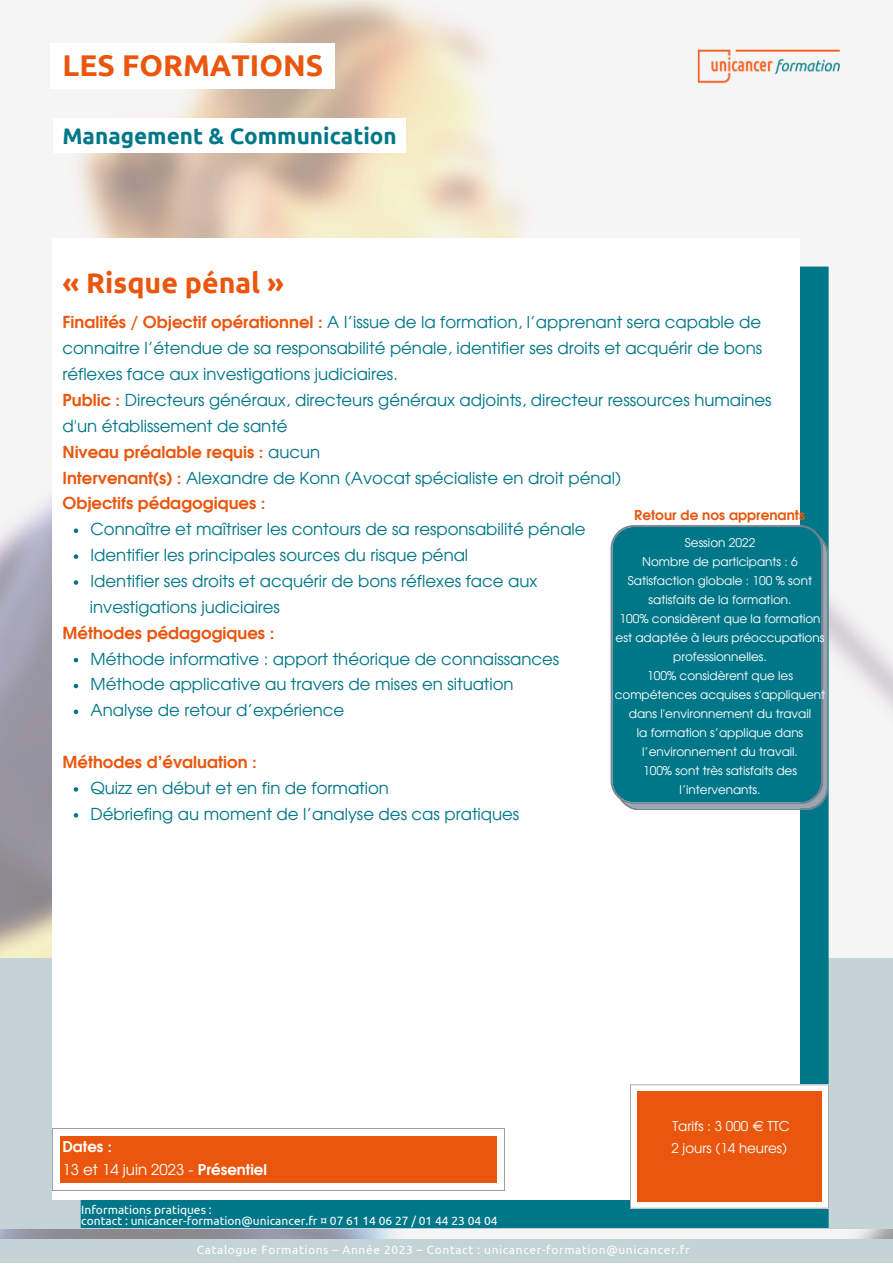
<style>
.page{position:relative;width:893px;height:1264px;background:#fff}
.page>*{position:absolute;margin:0;border:0;box-sizing:border-box;transform-origin:0 0}
.t1{font:700 30px "Ubuntu";color:#ea560d}
.t2{font:700 28.5px "Ubuntu";color:#ea560d}
.t3{font:700 22.5px "Ubuntu";color:#078}
.t4{font:16.5px/25.8px "Evolventa";color:#078}
.t5{font:700 16.5px "Evolventa";color:#ea560d}
.t6{font:15px "Evolventa";color:#fff}
.t7{font:700 15px "Evolventa";color:#fff}
.t8{font:700 13.65px "Evolventa";color:#ea560d}
.t9{font:13.5px "Evolventa";color:#fff}
.t10{font:12px/19px "Evolventa";color:#fff;text-align:center}
.t11{font:12px/10.9px "Ubuntu";color:#fff}
.t12{font:12px "Ubuntu";letter-spacing:.05em;color:#fff}
.s1{font-weight:700;color:#ea560d}
.s2{font-weight:700}
</style>
<div class="page">
<img style="left:0;top:0;width:892px;height:1239px">
<img style="left:691px;top:43px;width:154px;height:47px">
<div style="left:0;top:958px;width:892px;height:269px;background:#c3d3d6"></div>
<div style="left:81px;top:266px;width:747px;height:961px;background:#078"></div>
<div style="left:52px;top:238px;width:747px;height:961px;background:#fff"></div>
<div style="left:0;top:1239px;width:892px;height:23px;background:#c3d3d6"></div>
<svg style="left:610px;top:525px;width:218px;height:284px;background:#0b7a8a"></svg>
<svg style="left:630px;top:1084px;width:198px;height:124px"></svg>
<div style="left:637px;top:1091px;width:184px;height:110px;background:#ea560d"></div>
<div style="left:50px;top:43px;width:285px;height:46px;background:#fff"></div>
<div style="left:53px;top:118px;width:353px;height:35px;background:#fff"></div>
<svg style="left:74px;top:528px;width:4px;height:5px"></svg>
<svg style="left:74px;top:554px;width:4px;height:5px"></svg>
<svg style="left:74px;top:580px;width:4px;height:4px"></svg>
<svg style="left:74px;top:658px;width:4px;height:4px"></svg>
<svg style="left:74px;top:683px;width:4px;height:5px"></svg>
<svg style="left:74px;top:709px;width:4px;height:5px"></svg>
<svg style="left:74px;top:787px;width:4px;height:4px"></svg>
<svg style="left:74px;top:813px;width:4px;height:4px"></svg>
<svg style="left:52px;top:1128px;width:452px;height:62px"></svg>
<div style="left:60px;top:1136px;width:436px;height:46px;background:#ea560d"></div>
<h1 class="t1" style="left:62px;top:48px;width:262px">LES FORMATIONS</h1>
<h3 class="t3" style="left:62px;top:123px;width:336px">Management &amp; Communication</h3>
<h2 class="t2" style="left:62px;top:266px;width:223px">« Risque pénal »</h2>
<p class="t4" style="left:62px;top:310px;width:710px"><span class="s1">Finalités / Objectif opérationnel :</span> A l’issue de la formation, l’apprenant sera capable de connaitre l’étendue de sa responsabilité pénale, identifier ses droits et acquérir de bons réflexes face aux investigations judiciaires.<br><span class="s1">Public :</span> Directeurs généraux, directeurs généraux adjoints, directeur ressources humaines d'un établissement de santé<br><span class="s1">Niveau préalable requis :</span> aucun<br><span class="s1">Intervenant(s) :</span> Alexandre de Konn (Avocat spécialiste en droit pénal)<br><span class="s1">Objectifs pédagogiques :</span></p>
<p class="t8" style="left:634px;top:509px;width:172px">Retour de nos apprenants</p>
<p class="t4" style="left:90px;top:517px;width:496px">Connaître et maîtriser les contours de sa responsabilité pénale<br>Identifier les principales sources du risque pénal<br>Identifier ses droits et acquérir de bons réflexes face aux</p>
<p class="t10" style="left:614px;top:533px;width:212px">Session 2022<br>Nombre de participants : 6<br>Satisfaction globale : 100 % sont satisfaits de la formation.<br>100% considèrent que la formation est adaptée à leurs préoccupations professionnelles.<br>100% considèrent que les compétences acquises s'appliquent dans l'environnement du travail<br>la formation s’applique dans l’environnement du travail.<br>100% sont très satisfaits des l’intervenants.</p>
<p class="t4" style="left:90px;top:595px;width:192px">investigations judiciaires</p>
<p class="t5" style="left:62px;top:625px;width:213px">Méthodes pédagogiques :</p>
<p class="t4" style="left:90px;top:646px;width:470px">Méthode informative : apport théorique de connaissances<br>Méthode applicative au travers de mises en situation<br>Analyse de retour d’expérience</p>
<p class="t5" style="left:62px;top:755px;width:196px">Méthodes d’évaluation :</p>
<p class="t4" style="left:90px;top:776px;width:430px">Quizz en début et en fin de formation<br>Débriefing au moment de l’analyse des cas pratiques</p>
<p class="t9" style="left:672px;top:1120px;width:119px">Tarifs : 3 000 € TTC</p>
<p class="t7" style="left:62px;top:1139px;width:51px">Dates :</p>
<p class="t9" style="left:671px;top:1141px;width:117px">2 jours (14 heures)</p>
<p class="t6" style="left:62px;top:1163px;width:206px">13 et 14 juin 2023 - <span class="s2">Présentiel</span></p>
<p class="t11" style="left:81px;top:1204px;width:418px">Informations pratiques :<br>contact : unicancer-formation@unicancer.fr ¤ 07 61 14 06 27 / 01 44 23 04 04</p>
<p class="t12" style="left:197px;top:1243px;width:494px">Catalogue Formations – Année 2023 – Contact : unicancer-formation@unicancer.fr</p>
</div>
